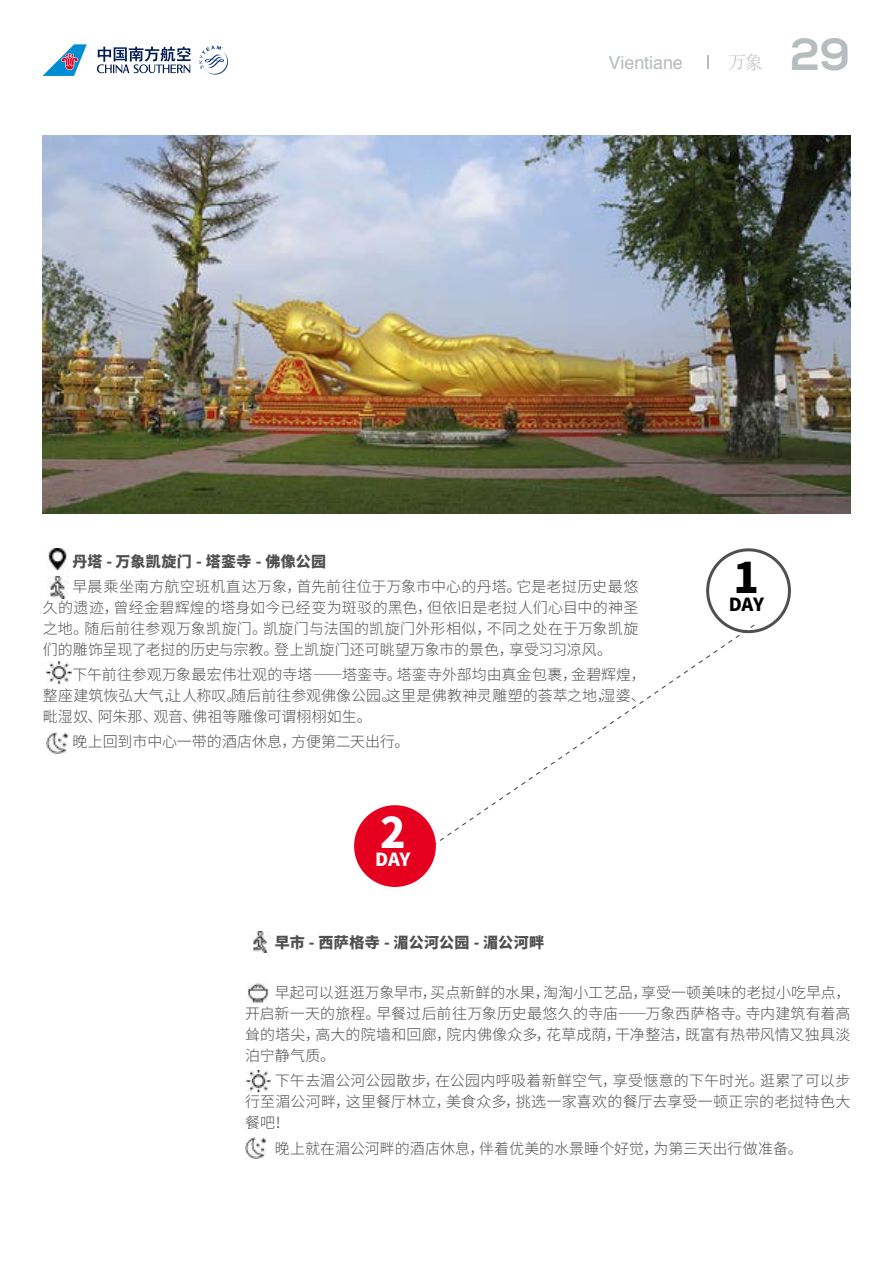
<style>
.page{position:relative;width:893px;height:1263px;background:#fff}
.page>*{position:absolute;margin:0;border:0;box-sizing:border-box;transform-origin:0 0}
.t1{font:700 45px "Nexa";color:#b7bcbe}
.t2{font:900 42px "Noto Sans Hans";color:#000}
.t3{font:900 42px "Noto Sans Hans";color:#fff}
.t4{font:18px "Helvetica";letter-spacing:-.005em;color:#b7bcbe}
.t5{font:900 18px "Noto Sans Hans";color:#000}
.t6{font:900 18px "Noto Sans Hans";color:#fff}
.t7{font:300 18px "Adobe Song Std";color:#b7bcbe}
.t8{font:300 15px/21px "Noto Sans Hans";letter-spacing:.005em;color:#515050;text-align:justify}
.t9{font:900 15px "Noto Sans Hans";letter-spacing:.02em;color:#515050}
</style>
<div class="page">
<svg style="left:43px;top:44px;width:44px;height:32px"></svg>
<svg style="left:199px;top:46px;width:29px;height:29px"></svg>
<svg style="left:96px;top:47px;width:95px;height:27px"></svg>
<svg style="left:707px;top:55px;width:2px;height:13px"></svg>
<svg style="left:433px;top:623px;width:323px;height:221px"></svg>
<div style="left:706px;top:548px;width:85px;height:85px;border:3px solid #515050;border-radius:50%"></div>
<img style="left:48px;top:548px;width:19px;height:22px">
<div style="left:354px;top:805px;width:82px;height:82px;background:#e60020;border-radius:50%"></div>
<img style="left:47px;top:662px;width:24px;height:21px">
<img style="left:246px;top:1070px;width:24px;height:21px">
<img style="left:248px;top:982px;width:21px;height:22px">
<img style="left:249px;top:931px;width:21px;height:21px">
<img style="left:50px;top:577px;width:18px;height:21px">
<img style="left:43px;top:136px;width:807px;height:377px">
<img style="left:47px;top:733px;width:21px;height:21px">
<img style="left:245px;top:1137px;width:21px;height:22px">
<p class="t4" style="left:609px;top:48px;width:76px">Vientiane</p>
<p class="t7" style="left:728px;top:53px;width:36px">万象</p>
<h1 class="t1" style="left:791px;top:28px;width:61px">29</h1>
<p class="t9" style="left:72px;top:553px;width:255px">丹塔 - 万象凯旋门 - 塔銮寺 - 佛像公园</p>
<p class="t8" style="left:43px;top:576px;width:597px;text-indent:30px">早晨乘坐南方航空班机直达万象，首先前往位于万象市中心的丹塔。它是老挝历史最悠久的遗迹，曾经金碧辉煌的塔身如今已经变为斑驳的黑色，但依旧是老挝人们心目中的神圣之地。随后前往参观万象凯旋门。凯旋门与法国的凯旋门外形相似，不同之处在于万象凯旋们的雕饰呈现了老挝的历史与宗教。登上凯旋门还可眺望万象市的景色，享受习习凉风。</p>
<p class="t8" style="left:43px;top:664px;width:605px;text-indent:30px">下午前往参观万象最宏伟壮观的寺塔——塔銮寺。塔銮寺外部均由真金包裹，金碧辉煌，整座建筑恢弘大气，让人称叹。随后前往参观佛像公园。这里是佛教神灵雕塑的荟萃之地，湿婆、毗湿奴、阿朱那、观音、佛祖等雕像可谓栩栩如生。</p>
<p class="t8" style="left:72px;top:732px;width:338px">晚上回到市中心一带的酒店休息，方便第二天出行。</p>
<h2 class="t3" style="left:380px;top:809px;width:27px">2</h2>
<p class="t6" style="left:375px;top:849px;width:37px">DAY</p>
<h2 class="t2" style="left:734px;top:554px;width:27px">1</h2>
<p class="t5" style="left:729px;top:594px;width:37px">DAY</p>
<p class="t9" style="left:275px;top:933px;width:271px">早市 - 西萨格寺 - 湄公河公园 - 湄公河畔</p>
<p class="t8" style="left:245px;top:982px;width:607px;text-indent:30px">早起可以逛逛万象早市，买点新鲜的水果，淘淘小工艺品，享受一顿美味的老挝小吃早点，开启新一天的旅程。早餐过后前往万象历史最悠久的寺庙——万象西萨格寺。寺内建筑有着高耸的塔尖，高大的院墙和回廊，院内佛像众多，花草成荫，干净整洁，既富有热带风情又独具淡泊宁静气质。</p>
<p class="t8" style="left:245px;top:1070px;width:607px;text-indent:30px">下午去湄公河公园散步，在公园内呼吸着新鲜空气，享受惬意的下午时光。逛累了可以步行至湄公河畔，这里餐厅林立，美食众多，挑选一家喜欢的餐厅去享受一顿正宗的老挝特色大餐吧！</p>
<p class="t8" style="left:275px;top:1138px;width:529px">晚上就在湄公河畔的酒店休息，伴着优美的水景睡个好觉，为第三天出行做准备。</p>
</div>
